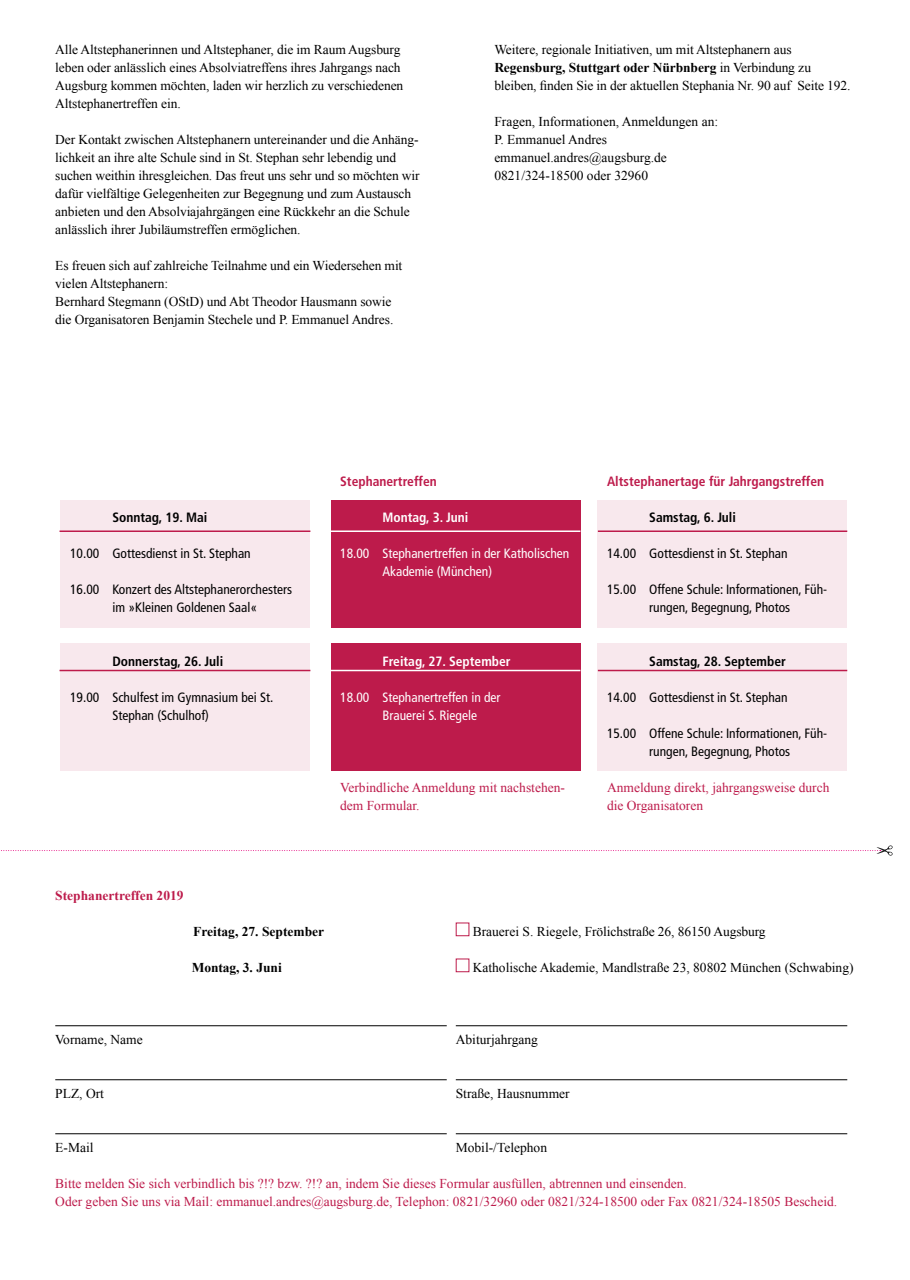
<style>
.page{position:relative;width:910px;height:1280px;background:#fff}
.page>*{position:absolute;margin:0;border:0;box-sizing:border-box;transform-origin:0 0}
.t1{font:13.5px/18px "Times New Roman";letter-spacing:-.01em;color:#000}
.t2{font:13.5px/18px "Times New Roman";color:#bd1b4b}
.t3{font:condensed 13.5px/18px "Frutiger LT Std";color:#000}
.t4{font:condensed 13.5px/18px "Frutiger LT Std";color:#fff}
.t5{font:700 condensed 13.5px "Frutiger LT Std";color:#000}
.t6{font:700 condensed 13.5px "Frutiger LT Std";color:#bd1b4b}
.t7{font:700 13.5px "Times New Roman";color:#000}
.t8{font:700 condensed 13.5px "Frutiger LT Std";color:#fff}
.t9{font:700 13.5px "Times New Roman";color:#bd1b4b}
.s1{font-weight:700}
</style>
<div class="page">
<div style="left:456px;top:922px;width:13px;height:14px;border:1px solid #bd1b4b"></div>
<div style="left:456px;top:958px;width:13px;height:14px;border:1px solid #bd1b4b"></div>
<hr style="left:55px;top:1025px;width:392px;height:1px;background:#000">
<hr style="left:456px;top:1025px;width:391px;height:1px;background:#000">
<hr style="left:55px;top:1079px;width:392px;height:1px;background:#000">
<hr style="left:456px;top:1079px;width:391px;height:1px;background:#000">
<hr style="left:55px;top:1133px;width:392px;height:1px;background:#000">
<hr style="left:456px;top:1133px;width:391px;height:1px;background:#000">
<svg style="left:1px;top:845px;width:892px;height:11px"></svg>
<div style="left:60px;top:500px;width:250px;height:127px;background:#f8e8ed"></div>
<div style="left:60px;top:643px;width:250px;height:127px;background:#f8e8ed"></div>
<div style="left:331px;top:500px;width:249px;height:127px;background:#bd1b4b"></div>
<div style="left:331px;top:643px;width:249px;height:127px;background:#bd1b4b"></div>
<div style="left:598px;top:500px;width:249px;height:127px;background:#f8e8ed"></div>
<div style="left:598px;top:643px;width:249px;height:127px;background:#f8e8ed"></div>
<hr style="left:60px;top:530px;width:250px;height:2px;background:#bd1b4b">
<hr style="left:330px;top:530px;width:250px;height:2px;background:#fff">
<hr style="left:598px;top:530px;width:249px;height:2px;background:#bd1b4b">
<hr style="left:598px;top:670px;width:249px;height:1px;background:#bd1b4b">
<hr style="left:330px;top:670px;width:250px;height:1px;background:#fff">
<hr style="left:60px;top:670px;width:250px;height:1px;background:#bd1b4b">
<p class="t1" style="left:55px;top:40px;width:350px">Alle Altstephanerinnen und Altstephaner, die im Raum Augsburg leben oder anlässlich eines Absolviatreffens ihres Jahrgangs nach Augsburg kommen möchten, laden wir herzlich zu verschiedenen Altstephanertreffen ein.</p>
<p class="t1" style="left:55px;top:130px;width:366px">Der Kontakt zwischen Altstephanern untereinander und die Anhäng&shy;lichkeit an ihre alte Schule sind in St. Stephan sehr lebendig und suchen weithin ihresgleichen. Das freut uns sehr und so möchten wir dafür vielfältige Gelegenheiten zur Begegnung und zum Austausch anbieten und den Absolviajahrgängen eine Rückkehr an die Schule anlässlich ihrer Jubiläumstreffen ermöglichen.</p>
<p class="t1" style="left:55px;top:256px;width:349px">Es freuen sich auf zahlreiche Teilnahme und ein Wiedersehen mit vielen Altstephanern:<br>Bernhard Stegmann (OStD) und Abt Theodor Hausmann sowie die Organisatoren Benjamin Stechele und P. Emmanuel Andres.</p>
<p class="t1" style="left:494px;top:40px;width:358px">Weitere, regionale Initiativen, um mit Altstephanern aus<br><span class="s1">Regensburg, Stuttgart oder Nürbnberg</span> in Verbindung zu bleiben, finden Sie in der aktuellen Stephania Nr. 90 auf Seite 192.</p>
<p class="t1" style="left:494px;top:112px;width:225px">Fragen, Informationen, Anmeldungen an:<br>P. Emmanuel Andres emmanuel.andres@augsburg.de<br>0821/324-18500 oder 32960</p>
<p class="t6" style="left:340px;top:473px;width:98px">Stephanertreffen</p>
<p class="t6" style="left:607px;top:473px;width:219px">Altstephanertage für Jahrgangstreffen</p>
<p class="t3" style="left:70px;top:544px;width:31px">10.00</p>
<p class="t3" style="left:70px;top:580px;width:31px">16.00</p>
<p class="t5" style="left:112px;top:509px;width:96px">Sonntag, 19. Mai</p>
<p class="t3" style="left:112px;top:544px;width:140px">Gottesdienst in St. Stephan</p>
<p class="t3" style="left:112px;top:580px;width:181px">Konzert des Altstephanerorchesters im »Kleinen Goldenen Saal«</p>
<p class="t3" style="left:70px;top:688px;width:31px">19.00</p>
<p class="t5" style="left:112px;top:653px;width:112px">Donnerstag, 26. Juli</p>
<p class="t3" style="left:112px;top:688px;width:162px">Schulfest im Gymnasium bei St.<br>Stephan (Schulhof)</p>
<p class="t9" style="left:55px;top:886px;width:130px">Stephanertreffen 2019</p>
<p class="t4" style="left:340px;top:544px;width:31px">18.00</p>
<p class="t8" style="left:382px;top:509px;width:87px">Montag, 3. Juni</p>
<p class="t4" style="left:382px;top:544px;width:188px">Stephanertreffen in der Katholischen<br>Akademie (München)</p>
<p class="t3" style="left:607px;top:544px;width:31px">14.00</p>
<p class="t3" style="left:607px;top:580px;width:31px">15.00</p>
<p class="t5" style="left:649px;top:509px;width:88px">Samstag, 6. Juli</p>
<p class="t3" style="left:649px;top:544px;width:140px">Gottesdienst in St. Stephan</p>
<p class="t3" style="left:649px;top:580px;width:180px">Offene Schule: Informationen, Füh&shy;rungen, Begegnung, Photos</p>
<p class="t4" style="left:340px;top:688px;width:31px">18.00</p>
<p class="t8" style="left:382px;top:653px;width:130px">Freitag, 27. September</p>
<p class="t4" style="left:382px;top:688px;width:120px">Stephanertreffen in der<br>Brauerei S. Riegele</p>
<p class="t3" style="left:607px;top:688px;width:31px">14.00</p>
<p class="t3" style="left:607px;top:724px;width:31px">15.00</p>
<p class="t5" style="left:649px;top:653px;width:138px">Samstag, 28. September</p>
<p class="t3" style="left:649px;top:688px;width:140px">Gottesdienst in St. Stephan</p>
<p class="t3" style="left:649px;top:724px;width:180px">Offene Schule: Informationen, Füh&shy;rungen, Begegnung, Photos</p>
<p class="t2" style="left:340px;top:778px;width:226px">Verbindliche Anmeldung mit nachstehen&shy;dem Formular.</p>
<p class="t2" style="left:607px;top:778px;width:224px">Anmeldung direkt, jahrgangsweise durch die Organisatoren</p>
<p class="t7" style="left:193px;top:922px;width:132px">Freitag, 27. September</p>
<p class="t1" style="left:473px;top:922px;width:294px">Brauerei S. Riegele, Frölichstraße 26, 86150 Augsburg</p>
<p class="t7" style="left:192px;top:958px;width:92px">Montag, 3. Juni</p>
<p class="t1" style="left:473px;top:958px;width:382px">Katholische Akademie, Mandlstraße 23, 80802 München (Schwabing)</p>
<p class="t1" style="left:55px;top:1030px;width:89px">Vorname, Name</p>
<p class="t1" style="left:456px;top:1030px;width:84px">Abiturjahrgang</p>
<p class="t1" style="left:55px;top:1084px;width:50px">PLZ, Ort</p>
<p class="t1" style="left:456px;top:1084px;width:115px">Straße, Hausnummer</p>
<p class="t1" style="left:55px;top:1138px;width:40px">E-Mail</p>
<p class="t1" style="left:456px;top:1138px;width:93px">Mobil-/Telephon</p>
<p class="t2" style="left:55px;top:1174px;width:783px">Bitte melden Sie sich verbindlich bis ?!? bzw. ?!? an, indem Sie dieses Formular ausfüllen, abtrennen und einsenden.<br>Oder geben Sie uns via Mail: emmanuel.andres@augsburg.de, Telephon: 0821/32960 oder 0821/324-18500 oder Fax 0821/324-18505 Bescheid.</p>
</div>
